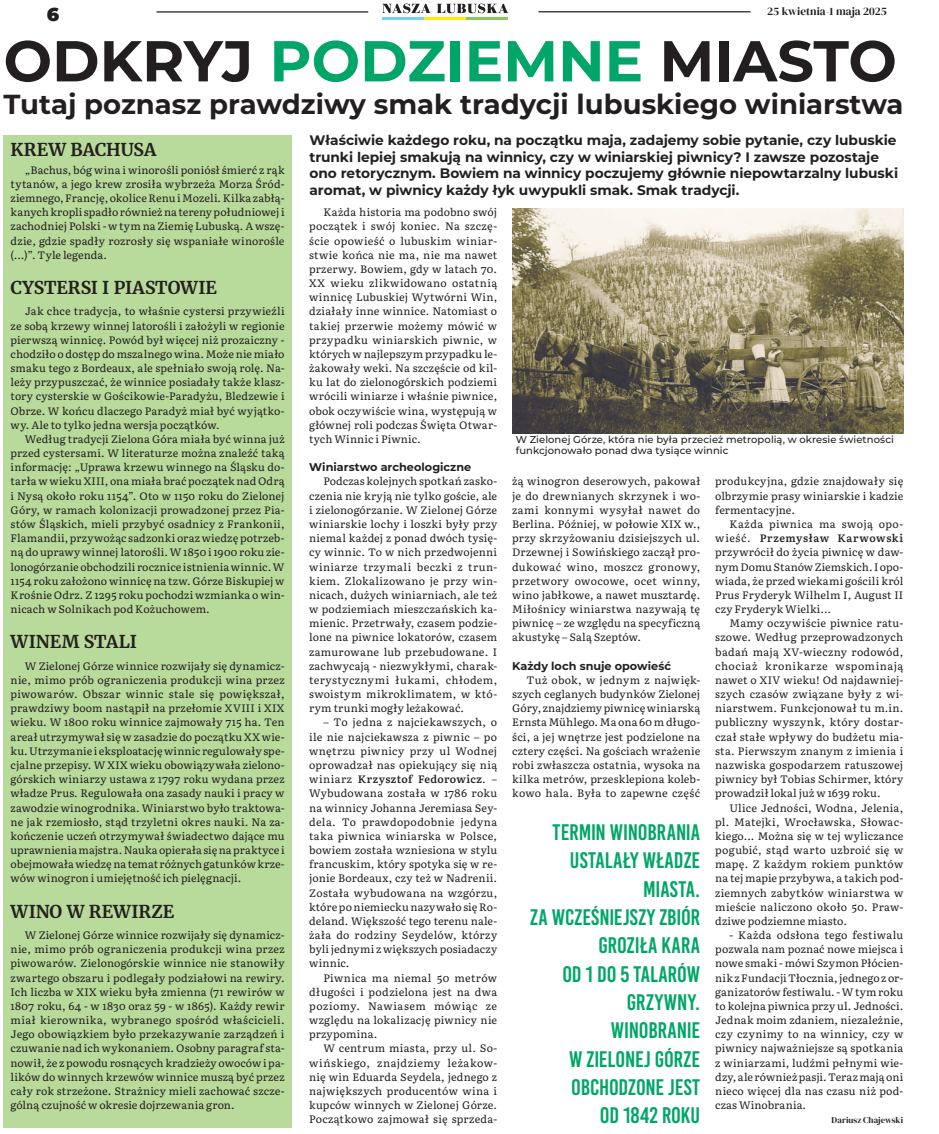
<style>
.page{position:relative;width:939px;height:1134px;background:#fff}
.page>*{position:absolute;margin:0;border:0;box-sizing:border-box;transform-origin:0 0}
.t1{font:700 57.5px "Montserrat";color:#231f20}
.t2{font:700 27.5px "Montserrat";color:#231f20}
.t3{font:22.5px/28.4px "Bebas Kai";color:#00a667;text-align:right}
.t4{font:900 18.75px "Montserrat";color:#231f20}
.t5{font:700 17.5px "Merriweather";color:#231f20}
.t6{font:700 13.75px/16.5px "Montserrat";letter-spacing:-.005em;color:#231f20}
.t7{font:700 11.25px "Montserrat";color:#231f20}
.t8{font:11.25px "DM Serif Display";letter-spacing:.005em;color:#231f20}
.t9{font:10.75px/14.1px "Literata";letter-spacing:.015em;color:#231f20;text-align:justify}
.t10{font:500 10px/11.2px "Montserrat";letter-spacing:.005em;color:#231f20}
.t11{font:8.75px "DM Serif Display";color:#231f20}
.s1{color:#00a667}
.s2{font-weight:600}
</style>
<div class="page">
<svg style="left:382px;top:4px;width:126px;height:9px"></svg>
<div style="left:382px;top:17px;width:42px;height:3px;border:1px solid #78d1ee"></div>
<div style="left:424px;top:17px;width:42px;height:3px;border:1px solid #fff101"></div>
<div style="left:466px;top:17px;width:42px;height:3px;border:1px solid #8bc85c"></div>
<hr style="left:156px;top:11px;width:212px;height:2px;background:#231f20">
<hr style="left:538px;top:11px;width:213px;height:1px;background:#231f20">
<img style="left:512px;top:208px;width:391px;height:225px">
<div style="left:4px;top:135px;width:288px;height:992px;background:#b8da9a"></div>
<h3 class="t4" style="left:47px;top:0;width:14px">6</h3>
<p class="t8" style="left:767px;top:5px;width:121px">25 kwietnia-1 maja 2025</p>
<h1 class="t1" style="left:4px;top:20px;width:895px">ODKRYJ <span class="s1">PODZIEMNE</span> MIASTO</h1>
<h2 class="t2" style="left:4px;top:84px;width:902px">Tutaj poznasz prawdziwy smak tradycji lubuskiego winiarstwa</h2>
<p class="t6" style="left:309px;top:131px;width:590px">Właściwie każdego roku, na początku maja, zadajemy sobie pytanie, czy lubuskie trunki lepiej smakują na winnicy, czy w winiarskiej piwnicy? I zawsze pozostaje ono retorycznym. Bowiem na winnicy poczujemy głównie niepowtarzalny lubuski aromat, w piwnicy każdy łyk uwypukli smak. Smak tradycji.</p>
<p class="t9" style="left:309px;top:204px;width:190px;text-indent:14px">Każda historia ma podobno swój początek i swój koniec. Na szczę&shy;ście opowieść o lubuskim winiar&shy;stwie końca nie ma, nie ma nawet przerwy. Bowiem, gdy w latach 70.<br>XX wieku zlikwidowano ostatnią winnicę Lubuskiej Wytwórni Win, działały inne winnice. Natomiast o takiej przerwie możemy mówić w przypadku winiarskich piwnic, w których w najlepszym przypadku le&shy;żakowały weki. Na szczęście od kil&shy;ku lat do zielonogórskich podziemi wrócili winiarze i właśnie piwnice, obok oczywiście wina, występują w głównej roli podczas Święta Otwar&shy;tych Winnic i Piwnic.</p>
<p class="t7" style="left:309px;top:459px;width:164px">Winiarstwo archeologiczne</p>
<p class="t9" style="left:309px;top:474px;width:190px;text-indent:14px">Podczas kolejnych spotkań zasko&shy;czenia nie kryją nie tylko goście, ale i zielonogórzanie. W Zielonej Górze winiarskie lochy i loszki były przy niemal każdej z ponad dwóch tysię&shy;cy winnic. To w nich przedwojenni winiarze trzymali beczki z trun&shy;kiem. Zlokalizowano je przy win&shy;nicach, dużych winiarniach, ale też w podziemiach mieszczańskich ka&shy;mienic. Przetrwały, czasem podzie&shy;lone na piwnice lokatorów, czasem zamurowane lub przebudowane. I zachwycają - niezwykłymi, charak&shy;terystycznymi łukami, chłodem, swoistym mikroklimatem, w któ&shy;rym trunki mogły leżakować.</p>
<p class="t9" style="left:309px;top:715px;width:190px;text-indent:14px">– To jedna z najciekawszych, o ile nie najciekawsza z piwnic – po wnętrzu piwnicy przy ul Wodnej oprowadzał nas opiekujący się nią winiarz <span class="s2">Krzysztof Fedorowicz</span>. – Wybudowana została w 1786 roku na winnicy Johanna Jeremiasa Sey&shy;dela. To prawdopodobnie jedyna taka piwnica winiarska w Polsce, bowiem została wzniesiona w stylu francuskim, który spotyka się w re&shy;jonie Bordeaux, czy też w Nadrenii.<br>Została wybudowana na wzgórzu, które po niemiecku nazywało się Ro&shy;deland. Większość tego terenu nale&shy;żała do rodziny Seydelów, którzy byli jednymi z większych posiadaczy winnic.</p>
<p class="t9" style="left:309px;top:970px;width:190px;text-indent:14px">Piwnica ma niemal 50 metrów długości i podzielona jest na dwa poziomy. Nawiasem mówiąc ze względu na lokalizację piwnicy nie przypomina.</p>
<p class="t9" style="left:309px;top:1041px;width:190px;text-indent:14px">W centrum miasta, przy ul. So&shy;wińskiego, znajdziemy leżakow&shy;nię win Eduarda Seydela, jednego z największych producentów wina i kupców winnych w Zielonej Górze.<br>Początkowo zajmował się sprzeda-</p>
<h3 class="t5" style="left:11px;top:138px;width:147px">KREW BACHUSA</h3>
<p class="t9" style="left:11px;top:162px;width:275px;text-indent:14px">„Bachus, bóg wina i winorośli poniósł śmierć z rąk tytanów, a jego krew zrosiła wybrzeża Morza Śród&shy;ziemnego, Francję, okolice Renu i Mozeli. Kilka zabłą&shy;kanych kropli spadło również na tereny południowej i zachodniej Polski - w tym na Ziemię Lubuską. A wszę&shy;dzie, gdzie spadły rozrosły się wspaniałe winorośle (...)”. Tyle legenda.</p>
<h3 class="t5" style="left:11px;top:275px;width:208px">CYSTERSI I PIASTOWIE</h3>
<p class="t9" style="left:11px;top:304px;width:276px;text-indent:14px">Jak chce tradycja, to właśnie cystersi przywieźli ze sobą krzewy winnej latorośli i założyli w regionie pierwszą winnicę. Powód był więcej niż prozaiczny - chodziło o dostęp do mszalnego wina. Może nie miało smaku tego z Bordeaux, ale spełniało swoją rolę. Na&shy;leży przypuszczać, że winnice posiadały także klasz&shy;tory cysterskie w Gościkowie-Paradyżu, Bledzewie i Obrze. W końcu dlaczego Paradyż miał być wyjątko&shy;wy. Ale to tylko jedna wersja początków.</p>
<p class="t9" style="left:11px;top:431px;width:275px;text-indent:14px">Według tradycji Zielona Góra miała być winna już przed cystersami. W literaturze można znaleźć taką informację: „Uprawa krzewu winnego na Śląsku do&shy;tarła w wieku XIII, ona miała brać początek nad Odrą i Nysą około roku 1154”. Oto w 1150 roku do Zielonej Góry, w ramach kolonizacji prowadzonej przez Pia&shy;stów Śląskich, mieli przybyć osadnicy z Frankonii, Flamandii, przywożąc sadzonki oraz wiedzę potrzeb&shy;ną do uprawy winnej latorośli. W 1850 i 1900 roku zie&shy;lonogórzanie obchodzili rocznice istnienia winnic. W 1154 roku założono winnicę na tzw. Górze Biskupiej w Krośnie Odrz. Z 1295 roku pochodzi wzmianka o win&shy;nicach w Solnikach pod Kożuchowem.</p>
<h3 class="t5" style="left:11px;top:630px;width:128px">WINEM STALI</h3>
<p class="t9" style="left:11px;top:658px;width:276px;text-indent:14px">W Zielonej Górze winnice rozwijały się dynamicz&shy;nie, mimo prób ograniczenia produkcji wina przez piwowarów. Obszar winnic stale się powiększał, prawdziwy boom nastąpił na przełomie XVIII i XIX wieku. W 1800 roku winnice zajmowały 715 ha. Ten areał utrzymywał się w zasadzie do początku XX wie&shy;ku. Utrzymanie i eksploatację winnic regulowały spe&shy;cjalne przepisy. W XIX wieku obowiązywała zielono&shy;górskich winiarzy ustawa z 1797 roku wydana przez władze Prus. Regulowała ona zasady nauki i pracy w zawodzie winogrodnika. Winiarstwo było traktowa&shy;ne jak rzemiosło, stąd trzyletni okres nauki. Na za&shy;kończenie uczeń otrzymywał świadectwo dające mu uprawnienia majstra. Nauka opierała się na praktyce i obejmowała wiedzę na temat różnych gatunków krze&shy;wów winogron i umiejętność ich pielęgnacji.</p>
<h3 class="t5" style="left:11px;top:899px;width:165px">WINO W REWIRZE</h3>
<p class="t9" style="left:11px;top:927px;width:275px;text-indent:14px">W Zielonej Górze winnice rozwijały się dynamicz&shy;nie, mimo prób ograniczenia produkcji wina przez piwowarów. Zielonogórskie winnice nie stanowiły zwartego obszaru i podlegały podziałowi na rewiry.<br>Ich liczba w XIX wieku była zmienna (71 rewirów w 1807 roku, 64 - w 1830 oraz 59 - w 1865). Każdy rewir miał kierownika, wybranego spośród właścicieli.<br>Jego obowiązkiem było przekazywanie zarządzeń i czuwanie nad ich wykonaniem. Osobny paragraf sta&shy;nowił, że z powodu rosnących kradzieży owoców i pa&shy;lików do winnych krzewów winnice muszą być przez cały rok strzeżone. Strażnicy mieli zachować szcze&shy;gólną czujność w okresie dojrzewania gron.</p>
<p class="t10" style="left:516px;top:433px;width:380px">W Zielonej Górze, która nie była przecież metropolią, w okresie świetności funkcjonowało ponad dwa tysiące winnic</p>
<p class="t9" style="left:512px;top:474px;width:190px">żą winogron deserowych, pakował je do drewnianych skrzynek i wo&shy;zami konnymi wysyłał nawet do Berlina. Później, w połowie XIX w., przy skrzyżowaniu dzisiejszych ul.<br>Drzewnej i Sowińskiego zaczął pro&shy;dukować wino, moszcz gronowy, przetwory owocowe, ocet winny, wino jabłkowe, a nawet musztardę.<br>Miłośnicy winiarstwa nazywają tę piwnicę – ze względu na specyficzną akustykę – Salą Szeptów.</p>
<p class="t7" style="left:512px;top:658px;width:161px">Każdy loch snuje opowieść</p>
<p class="t9" style="left:512px;top:672px;width:190px;text-indent:14px">Tuż obok, w jednym z najwięk&shy;szych ceglanych budynków Zielonej Góry, znajdziemy piwnicę winiarską Ernsta Mühlego. Ma ona 60 m długo&shy;ści, a jej wnętrze jest podzielone na cztery części. Na gościach wrażenie robi zwłaszcza ostatnia, wysoka na kilka metrów, przesklepiona koleb&shy;kowo hala. Była to zapewne część</p>
<p class="t9" style="left:715px;top:474px;width:190px">produkcyjna, gdzie znajdowały się olbrzymie prasy winiarskie i kadzie fermentacyjne.</p>
<p class="t9" style="left:715px;top:516px;width:190px;text-indent:14px">Każda piwnica ma swoją opo&shy;wieść. <span class="s2">Przemysław Karwowski </span>przywrócił do życia piwnicę w daw&shy;nym Domu Stanów Ziemskich. I opo&shy;wiada, że przed wiekami gościli król Prus Fryderyk Wilhelm I, August II czy Fryderyk Wielki...</p>
<p class="t9" style="left:715px;top:615px;width:190px;text-indent:14px">Mamy oczywiście piwnice ratu&shy;szowe. Według przeprowadzonych badań mają XV-wieczny rodowód, chociaż kronikarze wspominają nawet o XIV wieku! Od najdawniej&shy;szych czasów związane były z wi&shy;niarstwem. Funkcjonował tu m.in. publiczny wyszynk, który dostar&shy;czał stałe wpływy do budżetu mia&shy;sta. Pierwszym znanym z imienia i nazwiska gospodarzem ratuszowej piwnicy był Tobias Schirmer, który prowadził lokal już w 1639 roku.</p>
<p class="t9" style="left:715px;top:800px;width:190px;text-indent:14px">Ulice Jedności, Wodna, Jelenia, pl. Matejki, Wrocławska, Słowac&shy;kiego... Można się w tej wyliczance pogubić, stąd warto uzbroić się w mapę. Z każdym rokiem punktów na tej mapie przybywa, a takich pod&shy;ziemnych zabytków winiarstwa w mieście naliczono około 50. Praw&shy;dziwe podziemne miasto.</p>
<p class="t9" style="left:715px;top:927px;width:190px;text-indent:14px">- Każda odsłona tego festiwalu pozwala nam poznać nowe miejsca i nowe smaki - mówi Szymon Płócien&shy;nik z Fundacji Tłocznia, jednego z or&shy;ganizatorów festiwalu. - W tym roku to kolejna piwnica przy ul. Jedności.<br>Jednak moim zdaniem, niezależnie, czy czynimy to na winnicy, czy w piwnicy najważniejsze są spotkania z winiarzami, ludźmi pełnymi wie&shy;dzy, ale również pasji. Teraz mają oni nieco więcej dla nas czasu niż pod&shy;czas Winobrania.</p>
<p class="t11" style="left:832px;top:1115px;width:73px">Dariusz Chajewski</p>
<h3 class="t3" style="left:530px;top:818px;width:172px">TERMIN WINOBRANIA<br>USTALAŁY WŁADZE<br>MIASTA.<br>ZA WCZEŚNIEJSZY ZBIÓR<br>GROZIŁA KARA<br>OD 1 DO 5 TALARÓW<br>GRZYWNY.<br>WINOBRANIE<br>W ZIELONEJ GÓRZE<br>OBCHODZONE JEST<br>OD 1842 ROKU</h3>
</div>
